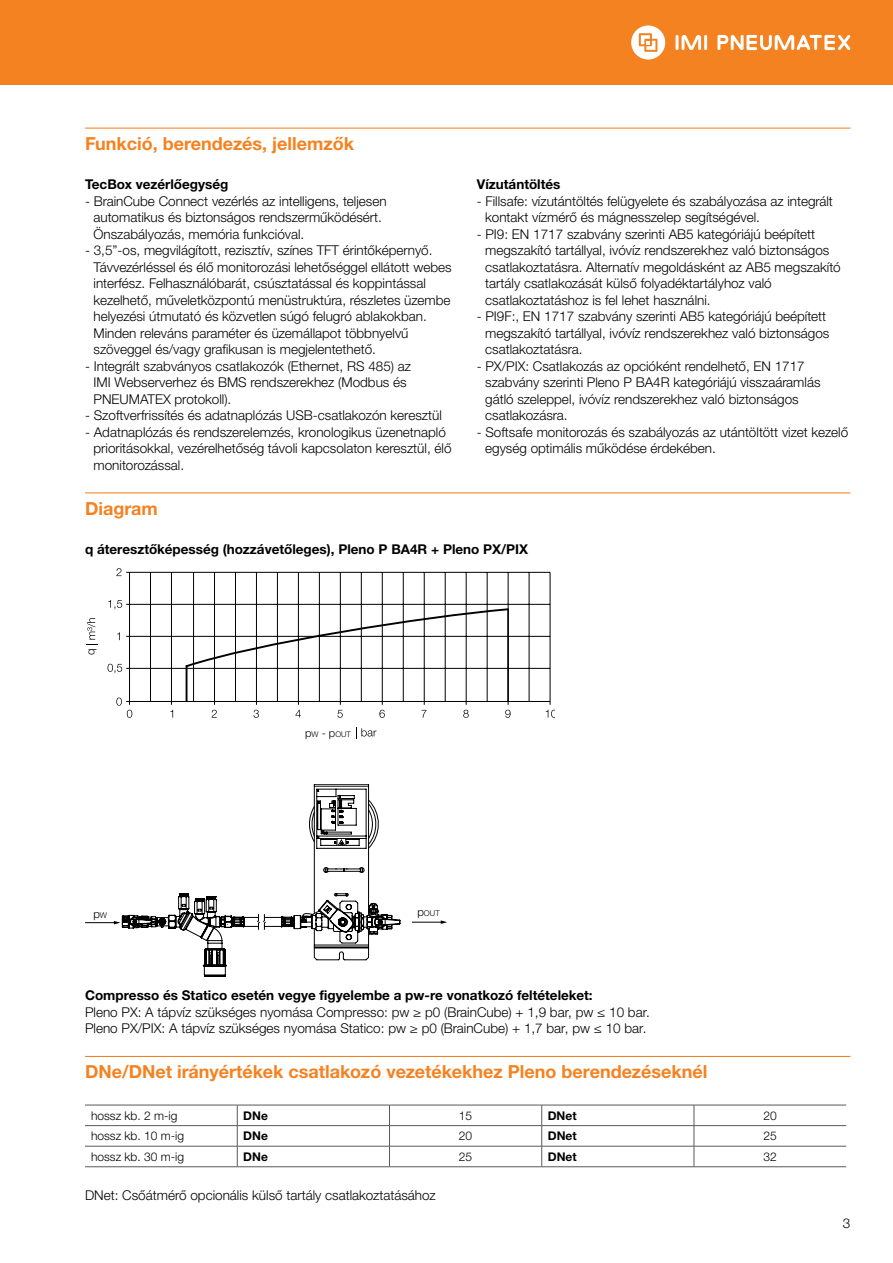
<style>
.page{position:relative;width:893px;height:1263px;background:#fff}
.page>*{position:absolute;margin:0;border:0;box-sizing:border-box;transform-origin:0 0}
.t1{font:700 18px "Helvetica Neue LTW1 G";color:#f58220}
.t2{font:300 13.5px/16.5px "Helvetica Neue LTW1 G";color:#000}
.t3{font:700 13.5px "Helvetica Neue LTW1 G";color:#000}
.t4{font:300 12px "Helvetica Neue LTW1 G";color:#000}
.t5{font:700 12px "Helvetica Neue LTW1 G";color:#000}
.t6{font:300 11.4px "Helvetica Neue LTW1 G";color:#000}
.t7{font:300 11.25px "Helvetica Neue LTW1 G";color:#000}
.t8{font:300 7.95px "Helvetica Neue LTW1 G";color:#000}
.t9{font:300 7.8px "Helvetica Neue LTW1 G";color:#000}
.s1{font-size:11.25px}
.s2{font-size:7.95px}
.s3{font-size:11.4px}
</style>
<div class="page">
<div style="left:0;top:0;width:893px;height:85px;background:#f58220"></div>
<hr style="left:704px;top:35px;width:3px;height:15px;background:#fff">
<svg style="left:676px;top:35px;width:25px;height:15px"></svg>
<svg style="left:631px;top:25px;width:34px;height:35px"></svg>
<svg style="left:717px;top:35px;width:133px;height:15px"></svg>
<hr style="left:85px;top:128px;width:765px;height:1px;background:#f58220">
<hr style="left:85px;top:492px;width:765px;height:1px;background:#f58220">
<hr style="left:85px;top:1056px;width:765px;height:1px;background:#f58220">
<hr style="left:85px;top:1105px;width:152px;height:1px;background:#58595b">
<hr style="left:237px;top:1105px;width:152px;height:1px;background:#58595b">
<hr style="left:389px;top:1105px;width:153px;height:1px;background:#58595b">
<hr style="left:542px;top:1105px;width:152px;height:1px;background:#58595b">
<hr style="left:694px;top:1105px;width:152px;height:1px;background:#58595b">
<hr style="left:85px;top:1125px;width:152px;height:1px;background:#58595b">
<hr style="left:237px;top:1125px;width:152px;height:1px;background:#58595b">
<hr style="left:389px;top:1125px;width:153px;height:1px;background:#58595b">
<hr style="left:542px;top:1125px;width:152px;height:1px;background:#58595b">
<hr style="left:694px;top:1125px;width:152px;height:1px;background:#58595b">
<hr style="left:85px;top:1146px;width:152px;height:1px;background:#58595b">
<hr style="left:237px;top:1146px;width:152px;height:1px;background:#58595b">
<svg style="left:237px;top:1105px;width:1px;height:61px"></svg>
<hr style="left:389px;top:1146px;width:153px;height:1px;background:#58595b">
<svg style="left:389px;top:1105px;width:1px;height:61px"></svg>
<hr style="left:542px;top:1146px;width:152px;height:1px;background:#58595b">
<svg style="left:541px;top:1105px;width:1px;height:61px"></svg>
<hr style="left:694px;top:1146px;width:152px;height:1px;background:#58595b">
<svg style="left:694px;top:1105px;width:1px;height:61px"></svg>
<hr style="left:85px;top:1166px;width:152px;height:1px;background:#58595b">
<hr style="left:237px;top:1166px;width:152px;height:1px;background:#58595b">
<hr style="left:389px;top:1166px;width:153px;height:1px;background:#58595b">
<hr style="left:542px;top:1166px;width:152px;height:1px;background:#58595b">
<hr style="left:694px;top:1166px;width:152px;height:1px;background:#58595b">
<hr style="left:130px;top:572px;width:420px;height:1px;background:#000">
<hr style="left:130px;top:604px;width:420px;height:1px;background:#000">
<hr style="left:130px;top:636px;width:420px;height:1px;background:#000">
<hr style="left:130px;top:668px;width:420px;height:1px;background:#000">
<hr style="left:129px;top:572px;width:1px;height:129px;background:#000">
<hr style="left:550px;top:572px;width:1px;height:129px;background:#000">
<hr style="left:508px;top:572px;width:1px;height:129px;background:#000">
<hr style="left:466px;top:572px;width:1px;height:129px;background:#000">
<hr style="left:424px;top:572px;width:1px;height:129px;background:#000">
<hr style="left:382px;top:572px;width:1px;height:129px;background:#000">
<hr style="left:340px;top:572px;width:1px;height:129px;background:#000">
<hr style="left:298px;top:572px;width:1px;height:129px;background:#000">
<hr style="left:256px;top:572px;width:1px;height:129px;background:#000">
<hr style="left:214px;top:572px;width:1px;height:129px;background:#000">
<hr style="left:171px;top:572px;width:1px;height:129px;background:#000">
<hr style="left:529px;top:572px;width:1px;height:129px;background:#000">
<hr style="left:487px;top:572px;width:1px;height:129px;background:#000">
<hr style="left:445px;top:572px;width:1px;height:129px;background:#000">
<hr style="left:403px;top:572px;width:1px;height:129px;background:#000">
<hr style="left:361px;top:572px;width:1px;height:129px;background:#000">
<hr style="left:319px;top:572px;width:1px;height:129px;background:#000">
<hr style="left:277px;top:572px;width:1px;height:129px;background:#000">
<hr style="left:235px;top:572px;width:1px;height:129px;background:#000">
<hr style="left:193px;top:572px;width:1px;height:129px;background:#000">
<hr style="left:150px;top:572px;width:1px;height:129px;background:#000">
<hr style="left:130px;top:701px;width:420px;height:1px;background:#000">
<svg style="left:108px;top:664px;width:21px;height:9px"></svg>
<svg style="left:117px;top:632px;width:3px;height:8px"></svg>
<svg style="left:108px;top:600px;width:21px;height:9px"></svg>
<svg style="left:116px;top:568px;width:14px;height:8px"></svg>
<svg style="left:116px;top:698px;width:16px;height:20px"></svg>
<svg style="left:170px;top:702px;width:3px;height:16px"></svg>
<svg style="left:184px;top:607px;width:327px;height:111px"></svg>
<svg style="left:546px;top:701px;width:9px;height:17px"></svg>
<svg style="left:356px;top:727px;width:20px;height:12px"></svg>
<svg style="left:86px;top:618px;width:12px;height:27px"></svg>
<hr style="left:412px;top:922px;width:30px;height:1px;background:#000">
<svg style="left:441px;top:920px;width:5px;height:4px"></svg>
<hr style="left:85px;top:922px;width:30px;height:1px;background:#000">
<svg style="left:114px;top:784px;width:286px;height:193px"></svg>
<h1 class="t1" style="left:85px;top:132px;width:271px">Funkció, berendezés, jellemzők</h1>
<p class="t3" style="left:85px;top:176px;width:145px">TecBox vezérlőegység</p>
<p class="t2" style="left:94px;top:193px;width:295px;text-indent:-9px">- BrainCube Connect vezérlés az intelligens, teljesen automatikus és biztonságos rendszerműködésért.<br>Önszabályozás, memória funkcióval.</p>
<p class="t2" style="left:94px;top:242px;width:360px;text-indent:-9px">- 3,5”-os, megvilágított, rezisztív, színes TFT érintőképernyő.<br>Távvezérléssel és élő monitorozási lehetőséggel ellátott webes interfész. Felhasználóbarát, csúsztatással és koppintással kezelhető, műveletközpontú menüstruktúra, részletes üzembe helyezési útmutató és közvetlen súgó felugró ablakokban.<br>Minden releváns paraméter és üzemállapot többnyelvű szöveggel és/vagy grafikusan is megjelentethető.</p>
<p class="t2" style="left:94px;top:357px;width:319px;text-indent:-9px">- Integrált szabványos csatlakozók (Ethernet, RS 485) az<br>IMI Webserverhez és BMS rendszerekhez (Modbus és<br>PNEUMATEX protokoll).</p>
<p class="t2" style="left:85px;top:407px;width:358px">- Szoftverfrissítés és adatnaplózás USB-csatlakozón keresztül</p>
<p class="t2" style="left:94px;top:423px;width:359px;text-indent:-9px">- Adatnaplózás és rendszerelemzés, kronologikus üzenetnapló prioritásokkal, vezérelhetőség távoli kapcsolaton keresztül, élő monitorozással.</p>
<p class="t3" style="left:477px;top:176px;width:85px">Vízutántöltés</p>
<p class="t2" style="left:485px;top:192px;width:349px;text-indent:-9px">- Fillsafe: vízutántöltés felügyelete és szabályozása az integrált kontakt vízmérő és mágnesszelep segítségével.</p>
<p class="t2" style="left:485px;top:225px;width:357px;text-indent:-9px">- PI9: EN 1717 szabvány szerinti AB5 kategóriájú beépített megszakító tartállyal, ivóvíz rendszerekhez való biztonságos csatlakoztatásra. Alternatív megoldásként az AB5 megszakító tartály csatlakozását külső folyadéktartályhoz való csatlakoztatáshoz is fel lehet használni.</p>
<p class="t2" style="left:485px;top:308px;width:346px;text-indent:-9px">- PI9F:, EN 1717 szabvány szerinti AB5 kategóriájú beépített megszakító tartállyal, ivóvíz rendszerekhez való biztonságos csatlakoztatásra.</p>
<p class="t2" style="left:485px;top:357px;width:337px;text-indent:-9px">- PX/PIX: Csatlakozás az opcióként rendelhető, EN 1717 szabvány szerinti Pleno P BA4R kategóriájú visszaáramlás gátló szeleppel, ivóvíz rendszerekhez való biztonságos csatlakozásra.</p>
<p class="t2" style="left:485px;top:423px;width:364px;text-indent:-9px">- Softsafe monitorozás és szabályozás az utántöltött vizet kezelő egység optimális működése érdekében.</p>
<h1 class="t1" style="left:85px;top:497px;width:74px">Diagram</h1>
<p class="t3" style="left:85px;top:541px;width:445px">q áteresztőképesség (hozzávetőleges), Pleno P BA4R + Pleno PX/PIX</p>
<p class="t7" style="left:84px;top:655px;width:8px;rotate:-90deg">q</p>
<p class="t9" style="left:305px;top:729px;width:47px"><span class="s1">p</span>W <span class="s1">- p</span>OUT</p>
<p class="t6" style="left:93px;top:907px;width:15px">p<span class="s2">W</span></p>
<p class="t8" style="left:417px;top:909px;width:24px"><span class="s3">p</span>OUT</p>
<p class="t3" style="left:85px;top:987px;width:509px">Compresso és Statico esetén vegye figyelembe a pw-re vonatkozó feltételeket:</p>
<p class="t2" style="left:85px;top:1004px;width:566px">Pleno PX: A tápvíz szükséges nyomása Compresso: pw ≥ p0 (BrainCube) + 1,9 bar, pw ≤ 10 bar.<br>Pleno PX/PIX: A tápvíz szükséges nyomása Statico: pw ≥ p0 (BrainCube) + 1,7 bar, pw ≤ 10 bar.</p>
<h1 class="t1" style="left:85px;top:1061px;width:624px">DNe/DNet irányértékek csatlakozó vezetékekhez Pleno berendezéseknél</h1>
<p class="t4" style="left:91px;top:1108px;width:88px">hossz kb. 2 m-ig</p>
<p class="t5" style="left:243px;top:1108px;width:26px">DNe</p>
<p class="t4" style="left:459px;top:1108px;width:15px">15</p>
<p class="t5" style="left:548px;top:1108px;width:30px">DNet</p>
<p class="t4" style="left:763px;top:1108px;width:15px">20</p>
<p class="t4" style="left:91px;top:1128px;width:95px">hossz kb. 10 m-ig</p>
<p class="t5" style="left:243px;top:1128px;width:26px">DNe</p>
<p class="t4" style="left:459px;top:1128px;width:15px">20</p>
<p class="t5" style="left:548px;top:1128px;width:30px">DNet</p>
<p class="t4" style="left:763px;top:1128px;width:15px">25</p>
<p class="t4" style="left:91px;top:1149px;width:95px">hossz kb. 30 m-ig</p>
<p class="t5" style="left:243px;top:1149px;width:26px">DNe</p>
<p class="t4" style="left:459px;top:1149px;width:15px">25</p>
<p class="t5" style="left:548px;top:1149px;width:30px">DNet</p>
<p class="t4" style="left:763px;top:1149px;width:15px">32</p>
<p class="t2" style="left:85px;top:1187px;width:352px">DNet: Csőátmérő opcionális külső tartály csatlakoztatásához</p>
<p class="t2" style="left:843px;top:1215px;width:9px">3</p>
</div>
